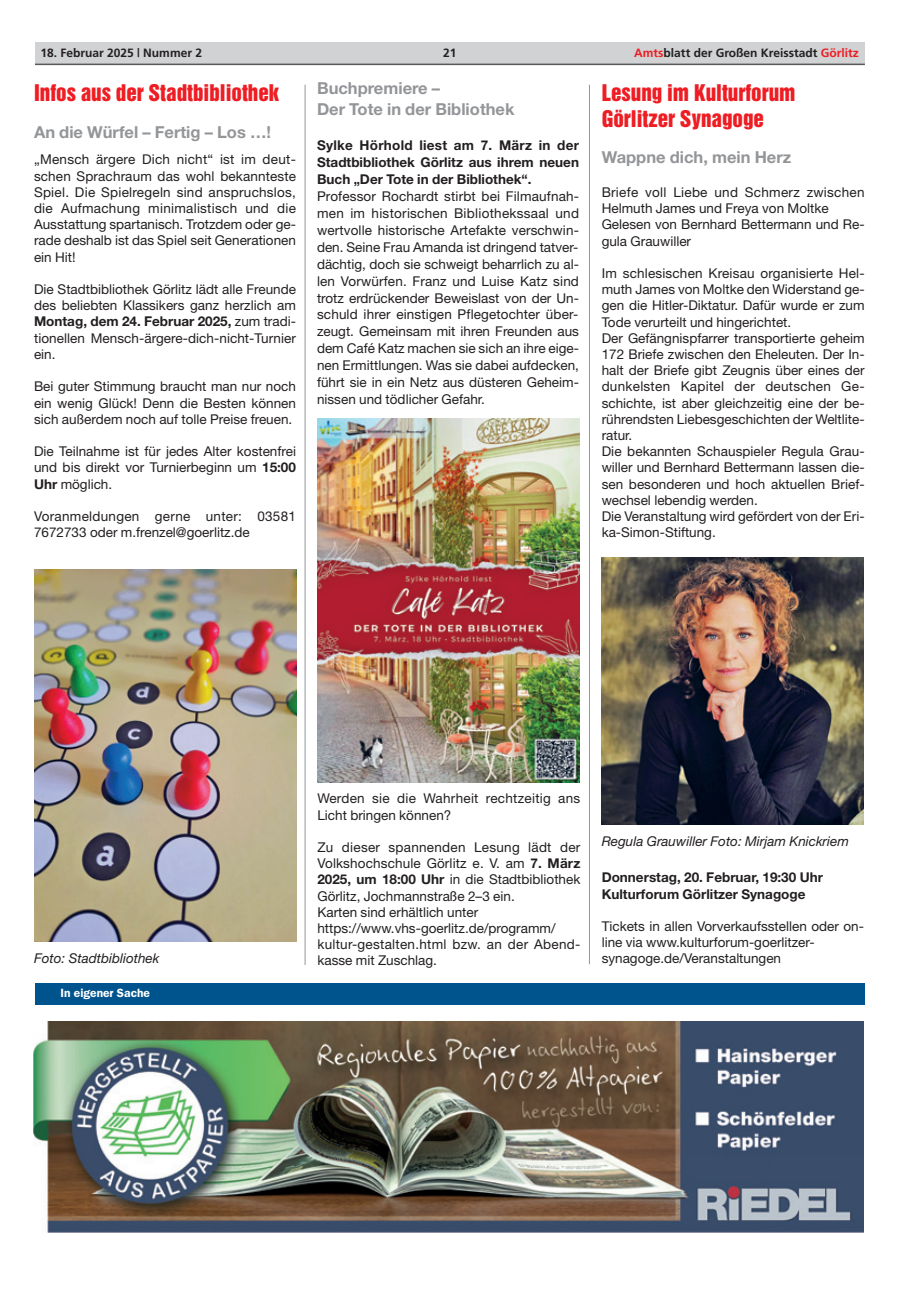
<style>
.page{position:relative;width:915px;height:1293px;background:#fff}
.page>*{position:absolute;margin:0;border:0;box-sizing:border-box;transform-origin:0 0}
.t1{font:21px/25.2px "Helvetica Inserat";color:#ee1d23}
.t2{font:700 16.5px/20.5px "Helvetica Neue";color:#939598}
.t3{font:13.5px/16.2px "Helvetica Neue";color:#231f20;text-align:justify}
.t4{font:700 13.5px/17px "Helvetica Neue";color:#231f20;text-align:justify}
.t5{font:italic 13.5px "Helvetica Neue";color:#231f20}
.t6{font:13.5px/16.2px "Helvetica Neue";letter-spacing:.02em;color:#231f20}
.t7{font:700 12px "Frutiger";color:#231f20}
.t8{font:600 12px "Franklin Gothic";color:#fff}
.s1{color:#ee1d23}
.s2{font-weight:700}
</style>
<div class="page">
<div style="left:35px;top:43px;width:829px;height:21px;background:#d1d2d4"></div>
<hr style="left:35px;top:64px;width:829px;height:1px;background:#57585a">
<img style="left:34px;top:569px;width:262px;height:372px">
<img style="left:317px;top:419px;width:261px;height:363px">
<img style="left:601px;top:557px;width:262px;height:267px">
<hr style="left:304px;top:85px;width:1px;height:880px;background:#939598">
<hr style="left:589px;top:85px;width:1px;height:879px;background:#939598">
<div style="left:35px;top:983px;width:829px;height:21px;background:#00548e"></div>
<img style="left:33px;top:1021px;width:830px;height:212px">
<p class="t7" style="left:40px;top:47px;width:163px">18. Februar 2025 | Nummer 2</p>
<p class="t7" style="left:443px;top:47px;width:15px">21</p>
<p class="t7" style="left:634px;top:47px;width:226px"><span class="s1">Amts</span>blatt der Großen Kreisstadt <span class="s1">Görlitz</span></p>
<h1 class="t1" style="left:34px;top:82px;width:247px">Infos aus der Stadtbibliothek</h1>
<p class="t2" style="left:34px;top:124px;width:238px">An die Würfel – Fertig – Los …!</p>
<p class="t3" style="left:34px;top:153px;width:263px">„Mensch ärgere Dich nicht“ ist im deut&shy;schen Sprachraum das wohl bekannteste Spiel. Die Spielregeln sind anspruchslos, die Aufmachung minimalistisch und die Ausstattung spartanisch. Trotzdem oder ge&shy;rade deshalb ist das Spiel seit Generationen ein Hit!</p>
<p class="t3" style="left:34px;top:282px;width:263px">Die Stadtbibliothek Görlitz lädt alle Freunde des beliebten Klassikers ganz herzlich am <span class="s2">Montag, dem 24. Februar 2025,</span> zum tradi&shy;tionellen Mensch-ärgere-dich-nicht-Turnier ein.</p>
<p class="t3" style="left:34px;top:380px;width:263px">Bei guter Stimmung braucht man nur noch ein wenig Glück! Denn die Besten können sich außerdem noch auf tolle Preise freuen.</p>
<p class="t3" style="left:34px;top:444px;width:263px">Die Teilnahme ist für jedes Alter kostenfrei und bis direkt vor Turnierbeginn um <span class="s2">15:00<br>Uhr</span> möglich.</p>
<p class="t3" style="left:34px;top:509px;width:263px">Voranmeldungen gerne unter: 03581<br>7672733 oder m.frenzel@goerlitz.de</p>
<p class="t2" style="left:317px;top:80px;width:199px">Buchpremiere –<br>Der Tote in der Bibliothek</p>
<p class="t4" style="left:317px;top:138px;width:263px">Sylke Hörhold liest am 7. März in der Stadtbibliothek Görlitz aus ihrem neuen Buch „Der Tote in der Bibliothek“.</p>
<p class="t3" style="left:317px;top:189px;width:263px;line-height:17px">Professor Rochardt stirbt bei Filmaufnah&shy;men im historischen Bibliothekssaal und wertvolle historische Artefakte verschwin&shy;den. Seine Frau Amanda ist dringend tatver&shy;dächtig, doch sie schweigt beharrlich zu al&shy;len Vorwürfen. Franz und Luise Katz sind trotz erdrückender Beweislast von der Un&shy;schuld ihrer einstigen Pflegetochter über&shy;zeugt. Gemeinsam mit ihren Freunden aus dem Café Katz machen sie sich an ihre eige&shy;nen Ermittlungen. Was sie dabei aufdecken, führt sie in ein Netz aus düsteren Geheim&shy;nissen und tödlicher Gefahr.</p>
<h1 class="t1" style="left:601px;top:82px;width:195px">Lesung im Kulturforum<br>Görlitzer Synagoge</h1>
<p class="t2" style="left:601px;top:149px;width:191px">Wappne dich, mein Herz</p>
<p class="t3" style="left:601px;top:185px;width:264px;text-align:left">Briefe voll Liebe und Schmerz zwischen<br>Helmuth James und Freya von Moltke<br>Gelesen von Bernhard Bettermann und Re&shy;gula Grauwiller</p>
<p class="t3" style="left:601px;top:266px;width:264px;text-align:left">Im schlesischen Kreisau organisierte Hel&shy;muth James von Moltke den Widerstand ge&shy;gen die Hitler-Diktatur. Dafür wurde er zum Tode verurteilt und hingerichtet.<br>Der Gefängnispfarrer transportierte geheim 172 Briefe zwischen den Eheleuten. Der In&shy;halt der Briefe gibt Zeugnis über eines der dunkelsten Kapitel der deutschen Ge&shy;schichte, ist aber gleichzeitig eine der be&shy;rührendsten Liebesgeschichten der Weltlite&shy;ratur.<br>Die bekannten Schauspieler Regula Grau&shy;willer und Bernhard Bettermann lassen die&shy;sen besonderen und hoch aktuellen Brief&shy;wechsel lebendig werden.<br>Die Veranstaltung wird gefördert von der Eri&shy;ka-Simon-Stiftung.</p>
<p class="t6" style="left:317px;top:792px;width:264px">Werden sie die Wahrheit rechtzeitig ans<br>Licht bringen können?</p>
<p class="t3" style="left:317px;top:840px;width:264px;text-align:left">Zu dieser spannenden Lesung lädt der Volkshochschule Görlitz e. V. am <span class="s2">7. März 2025, um 18:00 Uhr</span> in die Stadtbibliothek Görlitz, Jochmannstraße 2–3 ein.<br>Karten sind erhältlich unter https://www.vhs-goerlitz.de/programm/ kultur-gestalten.html bzw. an der Abend-</p>
<p class="t5" style="left:34px;top:953px;width:127px">Foto: Stadtbibliothek</p>
<p class="t3" style="left:317px;top:954px;width:121px">kasse mit Zuschlag.</p>
<p class="t8" style="left:60px;top:988px;width:91px">In eigener Sache</p>
<p class="t5" style="left:601px;top:836px;width:248px">Regula Grauwiller Foto: Mirjam Knickriem</p>
<p class="t4" style="left:601px;top:871px;width:223px;line-height:16.2px">Donnerstag, 20. Februar, 19:30 Uhr<br>Kulturforum Görlitzer Synagoge</p>
<p class="t3" style="left:601px;top:919px;width:263px;text-align:left">Tickets in allen Vorverkaufsstellen oder on&shy;line via www.kulturforum-goerlitzer&shy;synagoge.de/Veranstaltungen</p>
</div>
